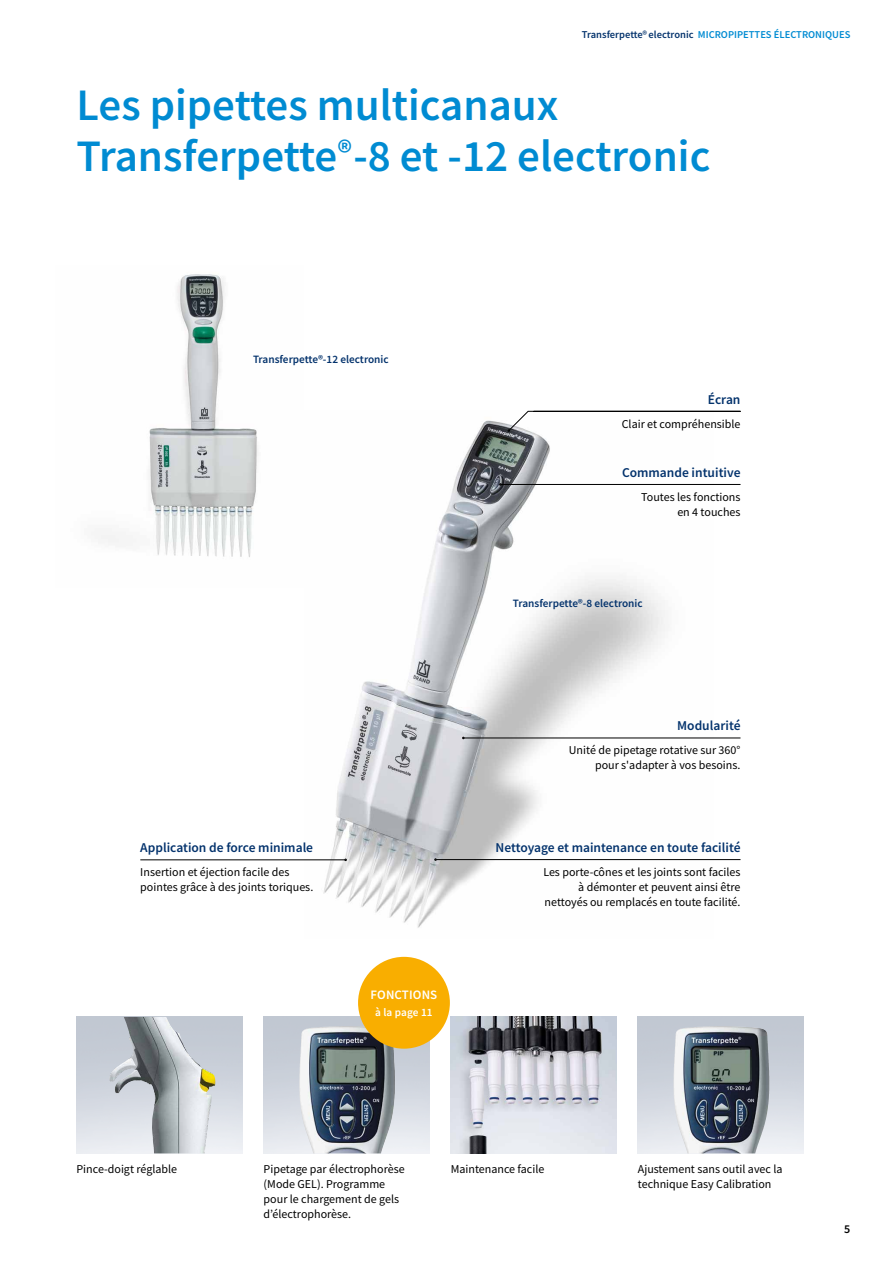
<style>
.page{position:relative;width:893px;height:1263px;background:#fff}
.page>*{position:absolute;margin:0;border:0;box-sizing:border-box;transform-origin:0 0}
.t1{font:600 45px/51px "Source Sans Pro";color:#008bd2}
.t2{font:600 13.5px "Source Sans Pro";color:#03326c}
.t3{font:600 12.9px "Source Sans Pro";letter-spacing:.01em;color:#fff}
.t4{font:12px/15px "Source Sans Pro";color:#000}
.t5{font:600 12px "Source Sans Pro";color:#000}
.t6{font:600 11.25px "Source Sans Pro";color:#03326c}
.t7{font:600 11.25px "Source Sans Pro";letter-spacing:.01em;color:#fff}
.t8{font:600 10.5px "Source Sans Pro";color:#008bd2}
.s1{color:#03326c}
</style>
<div class="page">
<img style="left:101px;top:274px;width:157px;height:283px">
<img style="left:305px;top:410px;width:408px;height:518px">
<img style="left:451px;top:1017px;width:166px;height:136px">
<img style="left:638px;top:1017px;width:166px;height:136px">
<img style="left:673px;top:1026px;width:43px;height:102px">
<img style="left:264px;top:1017px;width:165px;height:136px">
<img style="left:299px;top:1026px;width:42px;height:102px">
<img style="left:104px;top:1017px;width:112px;height:136px">
<hr style="left:140px;top:859px;width:205px;height:1px;background:#000">
<hr style="left:436px;top:859px;width:304px;height:1px;background:#000">
<hr style="left:464px;top:738px;width:276px;height:1px;background:#000">
<hr style="left:501px;top:484px;width:239px;height:1px;background:#000">
<svg style="left:508px;top:411px;width:233px;height:20px"></svg>
<div style="left:358px;top:957px;width:92px;height:92px;background:#f9ae00;border-radius:50%"></div>
<p class="t8" style="left:582px;top:27px;width:270px"><span class="s1">Transferpette®electronic</span> MICROPIPETTES ÉLECTRONIQUES</p>
<h1 class="t1" style="left:77px;top:79px;width:635px">Les pipettes multicanaux<br>Transferpette<sup>®</sup>-8 et -12 electronic</h1>
<p class="t6" style="left:253px;top:351px;width:137px">Transferpette®-12 electronic</p>
<p class="t2" style="left:140px;top:838px;width:174px">Application de force minimale</p>
<p class="t4" style="left:140px;top:864px;width:174px">Insertion et éjection facile des pointes grâce à des joints toriques.</p>
<p class="t3" style="left:371px;top:986px;width:68px">FONCTIONS</p>
<p class="t7" style="left:375px;top:1005px;width:59px">à la page 11</p>
<p class="t2" style="left:708px;top:390px;width:34px">Écran</p>
<p class="t4" style="left:622px;top:416px;width:120px">Clair et compréhensible</p>
<p class="t2" style="left:622px;top:463px;width:120px">Commande intuitive</p>
<p class="t4" style="left:641px;top:489px;width:101px;text-align:right">Toutes les fonctions en 4 touches</p>
<p class="t6" style="left:513px;top:596px;width:131px">Transferpette®-8 electronic</p>
<p class="t2" style="left:677px;top:717px;width:65px">Modularité</p>
<p class="t4" style="left:569px;top:743px;width:173px;text-align:right">Unité de pipetage rotative sur 360° pour s'adapter à vos besoins.</p>
<p class="t2" style="left:495px;top:838px;width:246px">Nettoyage et maintenance en toute facilité</p>
<p class="t4" style="left:543px;top:864px;width:199px;text-align:right">Les porte-cônes et les joints sont faciles à démonter et peuvent ainsi être nettoyés ou remplacés en toute facilité.</p>
<p class="t4" style="left:77px;top:1161px;width:102px">Pince-doigt réglable</p>
<p class="t4" style="left:264px;top:1162px;width:143px">Pipetage par électrophorèse</p>
<p class="t4" style="left:451px;top:1161px;width:95px">Maintenance facile</p>
<p class="t4" style="left:264px;top:1177px;width:137px">(Mode GEL). Programme pour le chargement de gels d’électrophorèse.</p>
<p class="t4" style="left:638px;top:1161px;width:146px">Ajustement sans outil avec la technique Easy Calibration</p>
<p class="t5" style="left:844px;top:1221px;width:8px">5</p>
</div>
